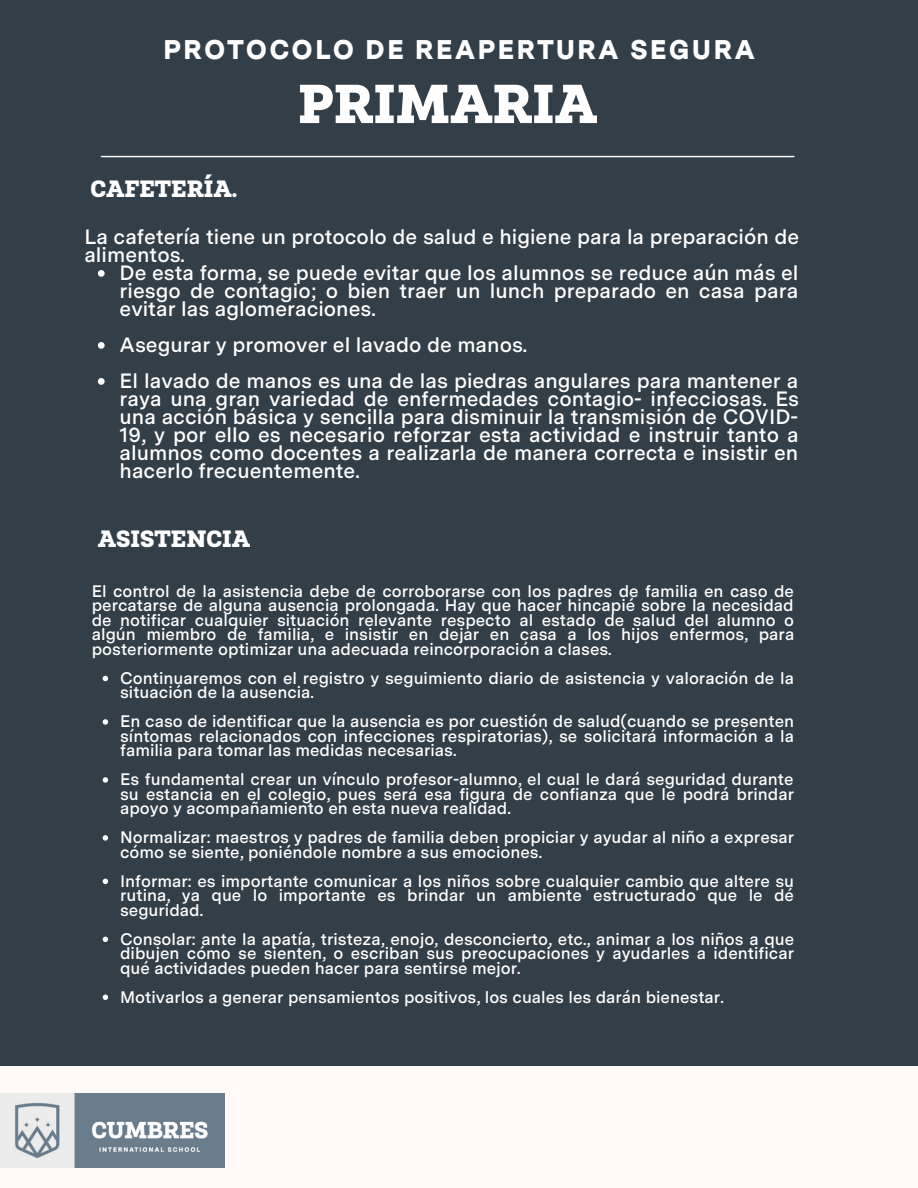
<style>
.page{position:relative;width:918px;height:1188px;background:#323e48}
.page>*{position:absolute;margin:0;border:0;box-sizing:border-box;transform-origin:0 0}
.t1{font:900 55.65px "Newslab";color:#fff}
.t2{font:900 27px "Messina Sans";letter-spacing:.08em;color:#fff}
.t3{font:900 24px "Newslab";color:#fff}
.t4{font:600 20.7px/18px "Messina Sans";color:#fff;text-align:justify}
.t5{font:600 16.65px/14.5px "Messina Sans";color:#fff;text-align:justify}
</style>
<div class="page">
<hr style="left:102px;top:156px;width:692px;height:1px;background:#fff">
<div style="left:0;top:1066px;width:918px;height:122px;background:#fffaf7"></div>
<img style="left:0;top:1093px;width:225px;height:74px">
<svg style="left:98px;top:270px;width:7px;height:7px"></svg>
<svg style="left:98px;top:342px;width:7px;height:7px"></svg>
<svg style="left:98px;top:378px;width:7px;height:7px"></svg>
<svg style="left:103px;top:676px;width:5px;height:5px"></svg>
<svg style="left:103px;top:719px;width:5px;height:6px"></svg>
<svg style="left:103px;top:777px;width:5px;height:6px"></svg>
<svg style="left:103px;top:835px;width:5px;height:6px"></svg>
<svg style="left:103px;top:879px;width:5px;height:5px"></svg>
<svg style="left:103px;top:937px;width:5px;height:5px"></svg>
<svg style="left:103px;top:995px;width:5px;height:5px"></svg>
<h2 class="t2" style="left:163px;top:34px;width:593px">PROTOCOLO DE REAPERTURA SEGURA</h2>
<h3 class="t3" style="left:91px;top:179px;width:148px">CAFETERÍA.</h3>
<h1 class="t1" style="left:298px;top:81px;width:301px">PRIMARIA</h1>
<p class="t4" style="left:84px;top:228px;width:716px">La cafetería tiene un protocolo de salud e higiene para la preparación de alimentos.</p>
<p class="t4" style="left:120px;top:264px;width:680px">De esta forma, se puede evitar que los alumnos se reduce aún más el riesgo de contagio; o bien traer un lunch preparado en casa para evitar las aglomeraciones.</p>
<p class="t4" style="left:120px;top:327px;width:680px;line-height:36px">Asegurar y promover el lavado de manos.<br>El lavado de manos es una de las piedras angulares para mantener a</p>
<p class="t4" style="left:120px;top:390px;width:681px">raya una gran variedad de enfermedades contagio- infecciosas. Es una acción básica y sencilla para disminuir la transmisión de COVID-19, y por ello es necesario reforzar esta actividad e instruir tanto a alumnos como docentes a realizarla de manera correcta e insistir en hacerlo frecuentemente.</p>
<h3 class="t3" style="left:98px;top:529px;width:154px">ASISTENCIA</h3>
<p class="t5" style="left:92px;top:584px;width:704px">El control de la asistencia debe de corroborarse con los padres de familia en caso de percatarse de alguna ausencia prolongada. Hay que hacer hincapié sobre la necesidad de notificar cualquier situación relevante respecto al estado de salud del alumno o algún miembro de familia, e insistir en dejar en casa a los hijos enfermos, para posteriormente optimizar una adecuada reincorporación a clases.</p>
<p class="t5" style="left:120px;top:671px;width:675px">Continuaremos con el registro y seguimiento diario de asistencia y valoración de la situación de la ausencia.</p>
<p class="t5" style="left:120px;top:714px;width:676px">En caso de identificar que la ausencia es por cuestión de salud(cuando se presenten síntomas relacionados con infecciones respiratorias), se solicitará información a la familia para tomar las medidas necesarias.</p>
<p class="t5" style="left:120px;top:772px;width:676px">Es fundamental crear un vínculo profesor-alumno, el cual le dará seguridad durante su estancia en el colegio, pues será esa figura de confianza que le podrá brindar apoyo y acompañamiento en esta nueva realidad.</p>
<p class="t5" style="left:120px;top:830px;width:676px">Normalizar: maestros y padres de familia deben propiciar y ayudar al niño a expresar cómo se siente, poniéndole nombre a sus emociones.</p>
<p class="t5" style="left:120px;top:874px;width:676px">Informar: es importante comunicar a los niños sobre cualquier cambio que altere su rutina, ya que lo importante es brindar un ambiente estructurado que le dé seguridad.</p>
<p class="t5" style="left:120px;top:932px;width:676px">Consolar: ante la apatía, tristeza, enojo, desconcierto, etc., animar a los niños a que dibujen cómo se sienten, o escriban sus preocupaciones y ayudarles a identificar qué actividades pueden hacer para sentirse mejor.</p>
<p class="t5" style="left:120px;top:989px;width:605px">Motivarlos a generar pensamientos positivos, los cuales les darán bienestar.</p>
</div>
